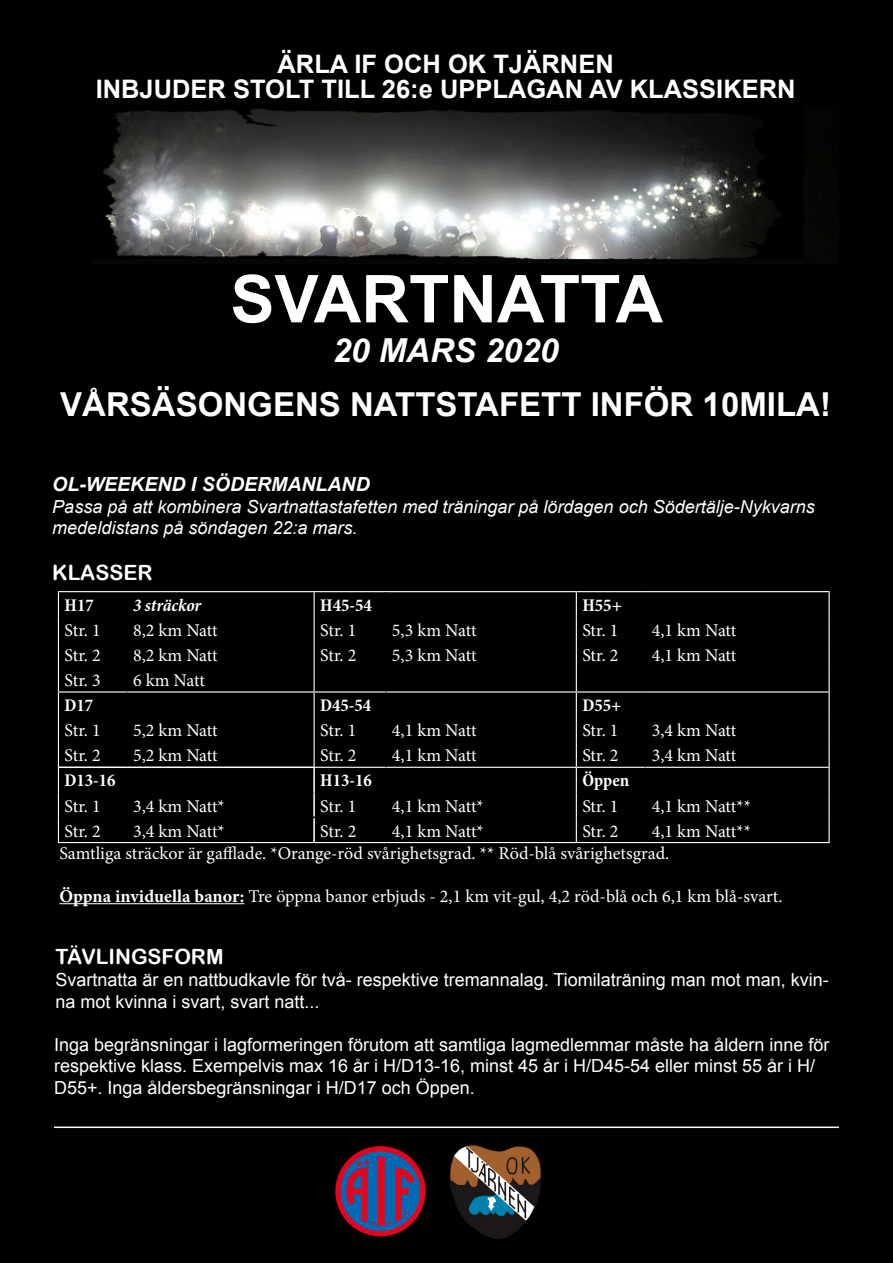
<style>
.page{position:relative;width:893px;height:1263px;background:#000}
.page>*{position:absolute;margin:0;border:0;box-sizing:border-box;transform-origin:0 0}
.t1{font:700 66px "Arial";color:#fff}
.t2{font:700 33px "Arial";color:#fff}
.t3{font:italic 700 33px "Arial";color:#fff}
.t4{font:700 25.5px/25.5px "Arial";color:#fff;text-align:center}
.t5{font:21px "Arial Rounded MT Bold";color:#fff}
.t6{font:italic 700 19.5px "Arial";color:#fff}
.t7{font:18px/22.2px "Minion Pro";letter-spacing:-.005em;color:#fff}
.t8{font:18px/21.6px "Arial";color:#fff}
.t9{font:italic 18px/21.6px "Arial";color:#fff}
.t10{font:700 condensed 18px "Minion Pro";color:#fff}
.t11{font:italic 700 condensed 18px "Minion Pro";letter-spacing:-.005em;color:#fff}
.s1{font-weight:700}
</style>
<div class="page">
<div style="left:335px;top:1146px;width:90px;height:90px;background:#e30520;border-radius:50%"></div>
<div style="left:341px;top:1151px;width:79px;height:80px;background:#0069b4;border-radius:50%"></div>
<svg style="left:346px;top:1157px;width:68px;height:69px"></svg>
<hr style="left:54px;top:1126px;width:785px;height:2px;background:#fff">
<img style="left:103px;top:108px;width:725px;height:152px">
<hr style="left:59px;top:903px;width:185px;height:1px;background:#fff">
<hr style="left:58px;top:591px;width:69px;height:1px;background:#fff">
<hr style="left:314px;top:591px;width:72px;height:1px;background:#fff">
<hr style="left:127px;top:591px;width:187px;height:1px;background:#fff">
<hr style="left:313px;top:768px;width:2px;height:24px;background:#fff">
<hr style="left:313px;top:792px;width:2px;height:25px;background:#fff">
<hr style="left:127px;top:691px;width:187px;height:1px;background:#fff">
<hr style="left:314px;top:691px;width:72px;height:1px;background:#fff">
<svg style="left:314px;top:592px;width:1px;height:174px"></svg>
<hr style="left:314px;top:767px;width:72px;height:1px;background:#fff">
<hr style="left:576px;top:767px;width:70px;height:1px;background:#fff">
<hr style="left:127px;top:766px;width:188px;height:2px;background:#fff">
<hr style="left:58px;top:691px;width:69px;height:1px;background:#fff">
<hr style="left:59px;top:766px;width:68px;height:2px;background:#fff">
<hr style="left:646px;top:767px;width:184px;height:1px;background:#fff">
<svg style="left:58px;top:592px;width:1px;height:250px"></svg>
<hr style="left:58px;top:842px;width:69px;height:1px;background:#fff">
<hr style="left:127px;top:842px;width:187px;height:1px;background:#fff">
<hr style="left:314px;top:842px;width:72px;height:1px;background:#fff">
<hr style="left:313px;top:818px;width:2px;height:24px;background:#fff">
<hr style="left:386px;top:591px;width:190px;height:1px;background:#fff">
<hr style="left:386px;top:691px;width:190px;height:1px;background:#fff">
<hr style="left:386px;top:767px;width:190px;height:1px;background:#fff">
<hr style="left:386px;top:842px;width:190px;height:1px;background:#fff">
<hr style="left:576px;top:691px;width:70px;height:1px;background:#fff">
<hr style="left:646px;top:691px;width:184px;height:1px;background:#fff">
<hr style="left:576px;top:591px;width:70px;height:1px;background:#fff">
<hr style="left:646px;top:591px;width:184px;height:1px;background:#fff">
<hr style="left:828px;top:592px;width:2px;height:25px;background:#fff">
<hr style="left:828px;top:617px;width:2px;height:25px;background:#fff">
<hr style="left:828px;top:642px;width:2px;height:25px;background:#fff">
<hr style="left:828px;top:667px;width:2px;height:24px;background:#fff">
<hr style="left:828px;top:692px;width:2px;height:25px;background:#fff">
<hr style="left:828px;top:717px;width:2px;height:25px;background:#fff">
<hr style="left:828px;top:742px;width:2px;height:25px;background:#fff">
<hr style="left:828px;top:768px;width:2px;height:24px;background:#fff">
<hr style="left:828px;top:792px;width:2px;height:25px;background:#fff">
<svg style="left:576px;top:592px;width:1px;height:250px"></svg>
<hr style="left:828px;top:817px;width:2px;height:25px;background:#fff">
<hr style="left:576px;top:842px;width:70px;height:1px;background:#fff">
<hr style="left:646px;top:842px;width:184px;height:1px;background:#fff">
<img style="left:449px;top:1145px;width:93px;height:94px">
<h3 class="t4" style="left:96px;top:52px;width:701px">ÄRLA IF OCH OK TJÄRNEN<br>INBJUDER STOLT TILL 26:e UPPLAGAN AV KLASSIKERN</h3>
<h1 class="t1" style="left:231px;top:255px;width:434px">SVARTNATTA</h1>
<h2 class="t3" style="left:333px;top:328px;width:227px">20 MARS 2020</h2>
<h2 class="t2" style="left:60px;top:382px;width:772px">VÅRSÄSONGENS NATTSTAFETT INFÖR 10MILA!</h2>
<p class="t6" style="left:52px;top:471px;width:319px">OL-WEEKEND I SÖDERMANLAND</p>
<p class="t9" style="left:52px;top:496px;width:764px">Passa på att kombinera Svartnattastafetten med träningar på lördagen och Södertälje-Nykvarns medeldistans på söndagen 22:a mars.</p>
<p class="t5" style="left:52px;top:560px;width:102px">KLASSER</p>
<p class="t10" style="left:64px;top:593px;width:31px">H17</p>
<p class="t11" style="left:133px;top:592px;width:70px">3 sträckor</p>
<p class="t10" style="left:320px;top:593px;width:53px">H45-54</p>
<p class="t10" style="left:582px;top:593px;width:41px">H55+</p>
<p class="t7" style="left:64px;top:619px;width:38px">Str. 1</p>
<p class="t7" style="left:133px;top:619px;width:86px">8,2 km Natt</p>
<p class="t7" style="left:320px;top:619px;width:38px">Str. 1</p>
<p class="t7" style="left:392px;top:619px;width:86px">5,3 km Natt</p>
<p class="t7" style="left:582px;top:619px;width:38px">Str. 1</p>
<p class="t7" style="left:652px;top:619px;width:86px">4,1 km Natt</p>
<p class="t7" style="left:64px;top:644px;width:38px">Str. 2</p>
<p class="t7" style="left:133px;top:644px;width:86px">8,2 km Natt</p>
<p class="t7" style="left:320px;top:644px;width:38px">Str. 2</p>
<p class="t7" style="left:392px;top:644px;width:86px">5,3 km Natt</p>
<p class="t7" style="left:582px;top:644px;width:38px">Str. 2</p>
<p class="t7" style="left:652px;top:644px;width:86px">4,1 km Natt</p>
<p class="t7" style="left:64px;top:669px;width:38px">Str. 3</p>
<p class="t7" style="left:133px;top:669px;width:73px">6 km Natt</p>
<p class="t10" style="left:64px;top:693px;width:30px">D17</p>
<p class="t10" style="left:320px;top:693px;width:53px">D45-54</p>
<p class="t10" style="left:582px;top:693px;width:41px">D55+</p>
<p class="t7" style="left:64px;top:719px;width:38px">Str. 1</p>
<p class="t7" style="left:133px;top:719px;width:86px">5,2 km Natt</p>
<p class="t7" style="left:320px;top:719px;width:38px">Str. 1</p>
<p class="t7" style="left:392px;top:719px;width:86px">4,1 km Natt</p>
<p class="t7" style="left:582px;top:719px;width:38px">Str. 1</p>
<p class="t7" style="left:652px;top:719px;width:86px">3,4 km Natt</p>
<p class="t7" style="left:64px;top:744px;width:38px">Str. 2</p>
<p class="t7" style="left:133px;top:744px;width:86px">5,2 km Natt</p>
<p class="t7" style="left:320px;top:744px;width:38px">Str. 2</p>
<p class="t7" style="left:392px;top:744px;width:86px">4,1 km Natt</p>
<p class="t7" style="left:582px;top:744px;width:38px">Str. 2</p>
<p class="t7" style="left:652px;top:744px;width:86px">3,4 km Natt</p>
<p class="t10" style="left:64px;top:768px;width:53px">D13-16</p>
<p class="t10" style="left:320px;top:768px;width:53px">H13-16</p>
<p class="t10" style="left:582px;top:768px;width:48px">Öppen</p>
<p class="t7" style="left:64px;top:795px;width:38px">Str. 1</p>
<p class="t7" style="left:133px;top:795px;width:93px">3,4 km Natt*</p>
<p class="t7" style="left:320px;top:795px;width:38px">Str. 1</p>
<p class="t7" style="left:392px;top:795px;width:93px">4,1 km Natt*</p>
<p class="t7" style="left:582px;top:795px;width:38px">Str. 1</p>
<p class="t7" style="left:652px;top:795px;width:101px">4,1 km Natt**</p>
<p class="t7" style="left:64px;top:820px;width:38px">Str. 2</p>
<p class="t7" style="left:133px;top:820px;width:93px">3,4 km Natt*</p>
<p class="t7" style="left:320px;top:820px;width:38px">Str. 2</p>
<p class="t7" style="left:392px;top:820px;width:93px">4,1 km Natt*</p>
<p class="t7" style="left:582px;top:820px;width:38px">Str. 2</p>
<p class="t7" style="left:59px;top:820px;width:693px;text-indent:592px">4,1 km Natt**<br>Samtliga sträckor är gafflade. *Orange-röd svårighetsgrad. ** Röd-blå svårighetsgrad.</p>
<p class="t7" style="left:59px;top:885px;width:725px"><span class="s1">Öppna inviduella banor:</span> Tre öppna banor erbjuds - 2,1 km vit-gul, 4,2 röd-blå och 6,1 km blå-svart.</p>
<p class="t5" style="left:56px;top:944px;width:170px">TÄVLINGSFORM</p>
<p class="t8" style="left:56px;top:969px;width:775px">Svartnatta är en nattbudkavle för två- respektive tremannalag. Tiomilaträning man mot man, kvin&shy;na mot kvinna i svart, svart natt...</p>
<p class="t8" style="left:54px;top:1034px;width:777px">Inga begränsningar i lagformeringen förutom att samtliga lagmedlemmar måste ha åldern inne för respektive klass. Exempelvis max 16 år i H/D13-16, minst 45 år i H/D45-54 eller minst 55 år i H/<br>D55+. Inga åldersbegränsningar i H/D17 och Öppen.</p>
</div>
